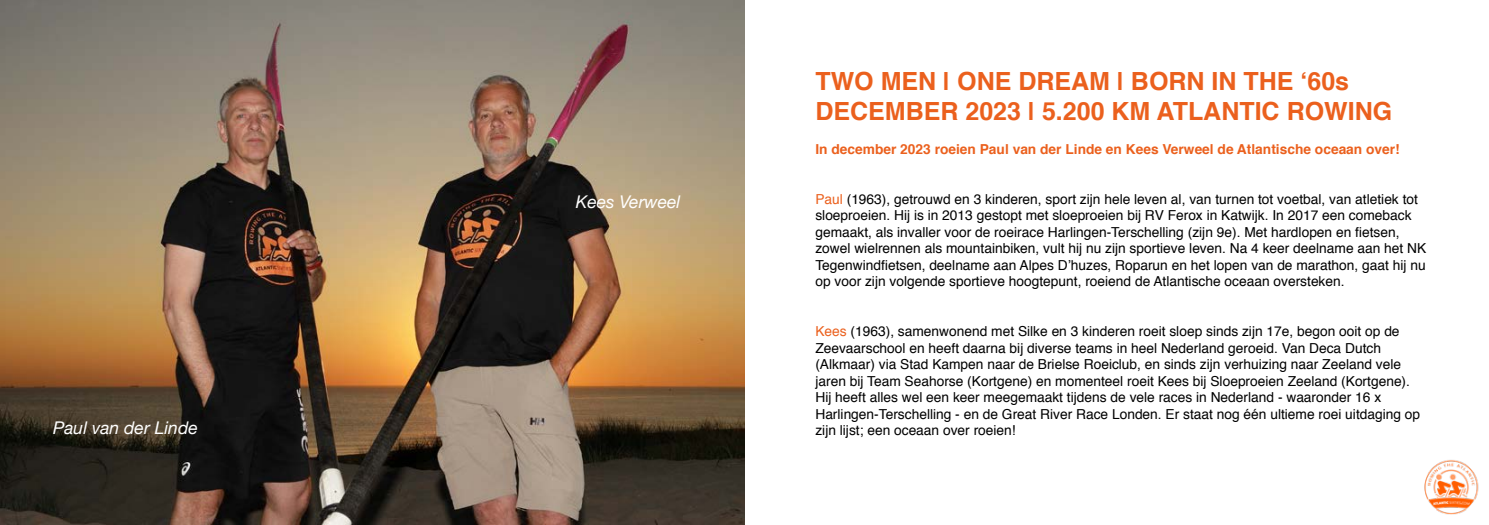
<style>
.page{position:relative;width:1489px;height:525px;background:#fff}
.page>*{position:absolute;margin:0;border:0;box-sizing:border-box;transform-origin:0 0}
.t1{font:700 25px/30px "Helvetica";color:#eb601d}
.t2{font:italic 17.5px "Helvetica Neue";color:#fff}
.t3{font:13.75px/16.5px "Helvetica";color:#000}
.t4{font:700 13.75px "Helvetica";color:#eb601d}
.s1{color:#eb601d}
</style>
<div class="page">
<img style="left:0;top:0;width:744px;height:524px">
<img style="left:1424px;top:460px;width:55px;height:54px">
<p class="t2" style="left:53px;top:415px;width:146px">Paul van der Linde</p>
<p class="t2" style="left:575px;top:189px;width:106px">Kees Verweel</p>
<h1 class="t1" style="left:815px;top:66px;width:578px">TWO MEN | ONE DREAM | BORN IN THE ‘60s<br>DECEMBER 2023 | 5.200 KM ATLANTIC ROWING</h1>
<p class="t4" style="left:815px;top:138px;width:586px">In december 2023 roeien Paul van der Linde en Kees Verweel de Atlantische oceaan over!</p>
<p class="t3" style="left:815px;top:191px;width:612px"><span class="s1">Paul</span> (1963), getrouwd en 3 kinderen, sport zijn hele leven al, van turnen tot voetbal, van atletiek tot sloeproeien. Hij is in 2013 gestopt met sloeproeien bij RV Ferox in Katwijk. In 2017 een comeback gemaakt, als invaller voor de roeirace Harlingen-Terschelling (zijn 9e). Met hardlopen en fietsen, zowel wielrennen als mountainbiken, vult hij nu zijn sportieve leven. Na 4 keer deelname aan het NK Tegenwindfietsen, deelname aan Alpes D’huzes, Roparun en het lopen van de marathon, gaat hij nu op voor zijn volgende sportieve hoogtepunt, roeiend de Atlantische oceaan oversteken.</p>
<p class="t3" style="left:815px;top:323px;width:606px"><span class="s1">Kees</span> (1963), samenwonend met Silke en 3 kinderen roeit sloep sinds zijn 17e, begon ooit op de Zeevaarschool en heeft daarna bij diverse teams in heel Nederland geroeid. Van Deca Dutch (Alkmaar) via Stad Kampen naar de Brielse Roeiclub, en sinds zijn verhuizing naar Zeeland vele jaren bij Team Seahorse (Kortgene) en momenteel roeit Kees bij Sloeproeien Zeeland (Kortgene).<br>Hij heeft alles wel een keer meegemaakt tijdens de vele races in Nederland - waaronder 16 x Harlingen-Terschelling - en de Great River Race Londen. Er staat nog één ultieme roei uitdaging op zijn lijst; een oceaan over roeien!</p>
</div>
